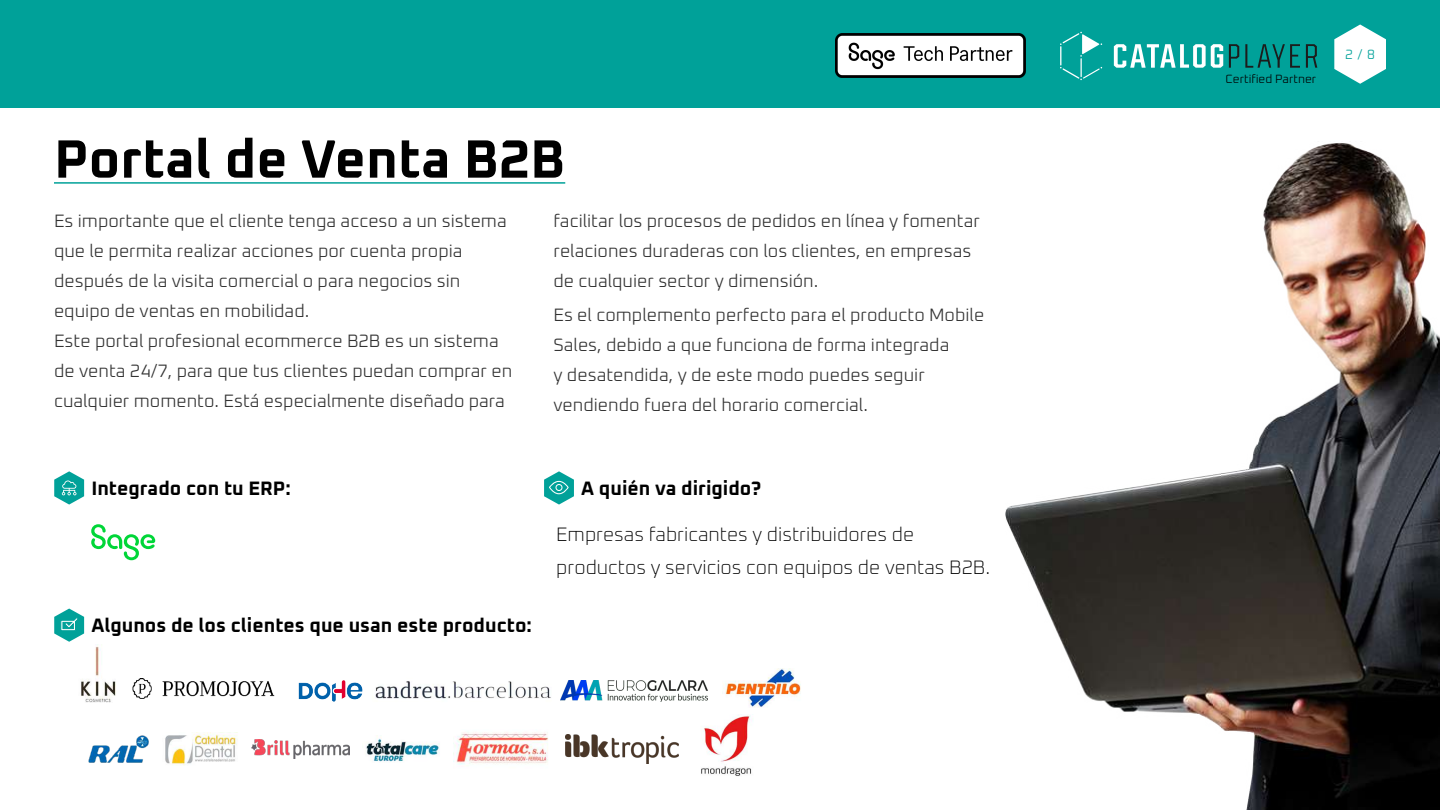
<style>
.page{position:relative;width:1440px;height:810px;background:#fff}
.page>*{position:absolute;margin:0;border:0;box-sizing:border-box;transform-origin:0 0}
.t1{font:700 54px "Oxanium";color:#000}
.t2{font:200 19.5px/33px "Oxanium";color:#000}
.t3{font:700 19.5px "Oxanium";color:#000}
.t4{font:300 18px/30px "Oxanium";color:#333}
.t5{font:300 13.5px "Oxanium";color:#00a199}
.t6{font:300 12px "Oxanium";color:#000}
</style>
<div class="page">
<div style="left:0;top:0;width:1440px;height:108px;background:#00a199"></div>
<svg style="left:1334px;top:24px;width:52px;height:60px"></svg>
<svg style="left:1114px;top:44px;width:109px;height:24px"></svg>
<svg style="left:1229px;top:44px;width:10px;height:24px"></svg>
<svg style="left:1245px;top:44px;width:55px;height:24px"></svg>
<svg style="left:1306px;top:44px;width:11px;height:24px"></svg>
<svg style="left:1060px;top:32px;width:42px;height:48px"></svg>
<img style="left:836px;top:34px;width:189px;height:44px">
<hr style="left:54px;top:182px;width:511px;height:2px;background:#00a199">
<svg style="left:54px;top:609px;width:30px;height:33px"></svg>
<img style="left:1006px;top:143px;width:434px;height:667px">
<img style="left:81px;top:644px;width:59px;height:59px">
<img style="left:298px;top:680px;width:65px;height:22px">
<img style="left:723px;top:668px;width:78px;height:40px">
<img style="left:133px;top:679px;width:141px;height:19px">
<img style="left:561px;top:681px;width:146px;height:20px">
<img style="left:375px;top:681px;width:176px;height:18px">
<img style="left:453px;top:732px;width:95px;height:33px">
<img style="left:565px;top:735px;width:113px;height:29px">
<img style="left:366px;top:736px;width:74px;height:26px">
<img style="left:165px;top:732px;width:73px;height:34px">
<img style="left:89px;top:736px;width:59px;height:27px">
<img style="left:701px;top:715px;width:51px;height:61px">
<svg style="left:54px;top:471px;width:30px;height:34px"></svg>
<svg style="left:544px;top:471px;width:30px;height:34px"></svg>
<svg style="left:91px;top:524px;width:64px;height:36px"></svg>
<img style="left:251px;top:740px;width:98px;height:18px">
<h1 class="t1" style="left:54px;top:124px;width:513px">Portal de Venta B2B</h1>
<p class="t4" style="left:54px;top:205px;width:460px">Es importante que el cliente tenga acceso a un sistema que le permita realizar acciones por cuenta propia después de la visita comercial o para negocios sin equipo de ventas en mobilidad.<br>Este portal profesional ecommerce B2B es un sistema de venta 24/7, para que tus clientes puedan comprar en cualquier momento. Está especialmente diseñado para</p>
<p class="t4" style="left:554px;top:205px;width:428px">facilitar los procesos de pedidos en línea y fomentar relaciones duraderas con los clientes, en empresas de cualquier sector y dimensión.</p>
<p class="t4" style="left:554px;top:299px;width:432px">Es el complemento perfecto para el producto Mobile Sales, debido a que funciona de forma integrada<br>y desatendida, y de este modo puedes seguir vendiendo fuera del horario comercial.</p>
<p class="t3" style="left:91px;top:476px;width:201px">Integrado con tu ERP:</p>
<p class="t3" style="left:581px;top:476px;width:182px">A quién va dirigido?</p>
<p class="t2" style="left:556px;top:517px;width:435px">Empresas fabricantes y distribuidores de productos y servicios con equipos de ventas B2B.</p>
<p class="t3" style="left:91px;top:613px;width:442px">Algunos de los clientes que usan este producto:</p>
<p class="t6" style="left:1226px;top:72px;width:92px">Certified Partner</p>
<p class="t5" style="left:1345px;top:46px;width:31px">2 / 8</p>
</div>
